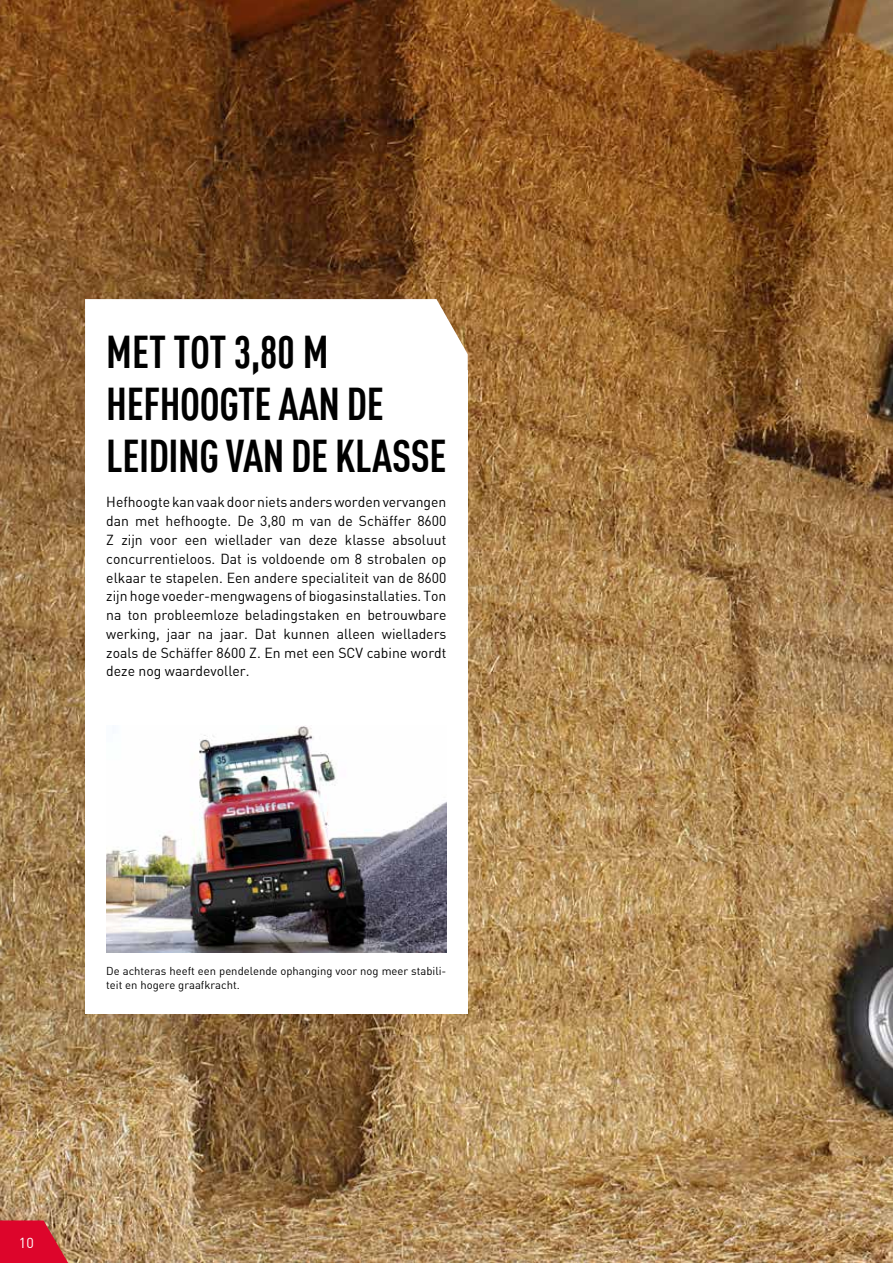
<style>
.page{position:relative;width:893px;height:1263px;background:#fff}
.page>*{position:absolute;margin:0;border:0;box-sizing:border-box;transform-origin:0 0}
.t1{font:700 condensed 45px/51.8px "DIN Offc Pro";letter-spacing:-.01em;color:#000;scale:.96 1}
.t2{font:14.25px/18.8px "DIN Offc Pro";color:#000;text-align:justify}
.t3{font:14.25px "DIN Offc Pro";color:#fff}
.t4{font:11.25px/13.5px "DIN Offc Pro";color:#000}
</style>
<div class="page">
<img style="left:0;top:0;width:893px;height:1263px">
<div style="left:85px;top:370px;width:383px;height:644px;background:#fff"></div>
<svg style="left:85px;top:299px;width:383px;height:71px"></svg>
<svg style="left:0;top:1220px;width:75px;height:43px;background:#d1293a"></svg>
<img style="left:106px;top:726px;width:340px;height:226px">
<h1 class="t1" style="left:106px;top:323px;width:356px">MET TOT 3,80 M<br>HEFHOOGTE AAN DE<br>LEIDING VAN DE KLASSE</h1>
<p class="t2" style="left:106px;top:492px;width:342px">Hefhoogte kan vaak door niets anders worden vervangen dan met hefhoogte. De 3,80 m van de Schäffer 8600<br>Z zijn voor een wiellader van deze klasse absoluut concurrentieloos. Dat is voldoende om 8 strobalen op elkaar te stapelen. Een andere specialiteit van de 8600 zijn hoge voeder-mengwagens of biogasinstallaties. Ton na ton probleemloze beladingstaken en betrouwbare werking, jaar na jaar. Dat kunnen alleen wielladers zoals de Schäffer 8600 Z. En met een SCV cabine wordt deze nog waardevoller.</p>
<p class="t4" style="left:106px;top:963px;width:342px">De achteras heeft een pendelende ophanging voor nog meer stabili&shy;teit en hogere graafkracht.</p>
<p class="t3" style="left:19px;top:1232px;width:16px">10</p>
</div>
